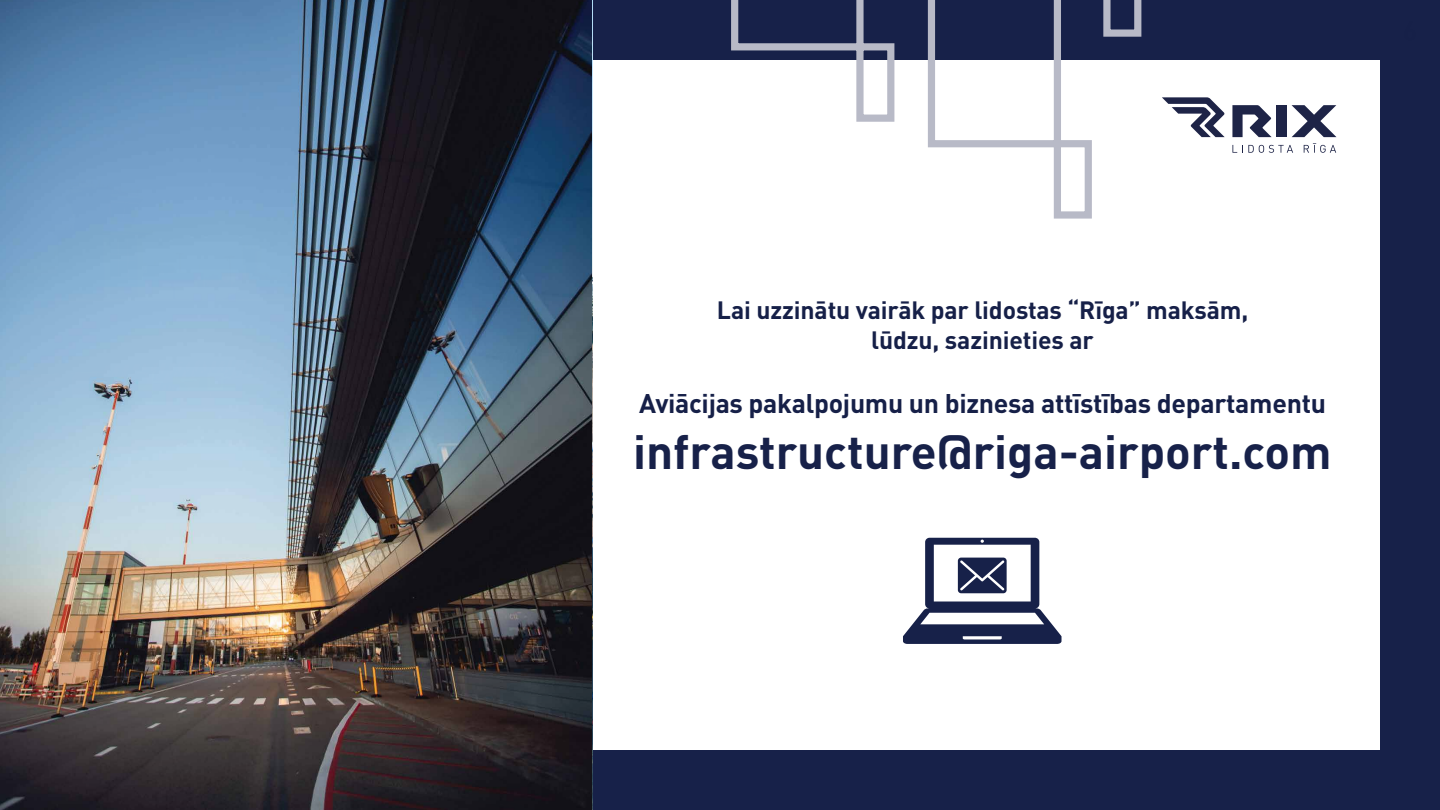
<style>
.page{position:relative;width:1440px;height:810px;background:#172149}
.page>*{position:absolute;margin:0;border:0;box-sizing:border-box;transform-origin:0 0}
.t1{font:700 47.33px "DIN Pro";color:#172149}
.t2{font:700 26.7px "DIN Pro";letter-spacing:-.01em;color:#162048}
.t3{font:700 24.75px/29.7px "DIN Pro";letter-spacing:-.005em;color:#162048;text-align:center}
</style>
<div class="page">
<div style="left:60px;top:60px;width:1320px;height:690px;background:#fff"></div>
<img style="left:0;top:0;width:592px;height:810px">
<div style="left:1276px;top:105px;width:10px;height:32px;background:#1e2447"></div>
<svg style="left:1292px;top:105px;width:45px;height:32px"></svg>
<svg style="left:1232px;top:105px;width:40px;height:32px"></svg>
<svg style="left:1162px;top:97px;width:63px;height:40px"></svg>
<svg style="left:1232px;top:145px;width:61px;height:8px"></svg>
<svg style="left:1304px;top:143px;width:32px;height:10px"></svg>
<svg style="left:731px;top:0;width:411px;height:219px"></svg>
<svg style="left:903px;top:538px;width:159px;height:106px"></svg>
<p class="t3" style="left:717px;top:292px;width:533px">Lai uzzinātu vairāk par lidostas “Rīga” maksām, lūdzu, sazinieties ar</p>
<p class="t2" style="left:639px;top:381px;width:688px">Aviācijas pakalpojumu un biznesa attīstības departamentu</p>
<h1 class="t1" style="left:633px;top:413px;width:700px">infrastructure@riga-airport.com</h1>
</div>
